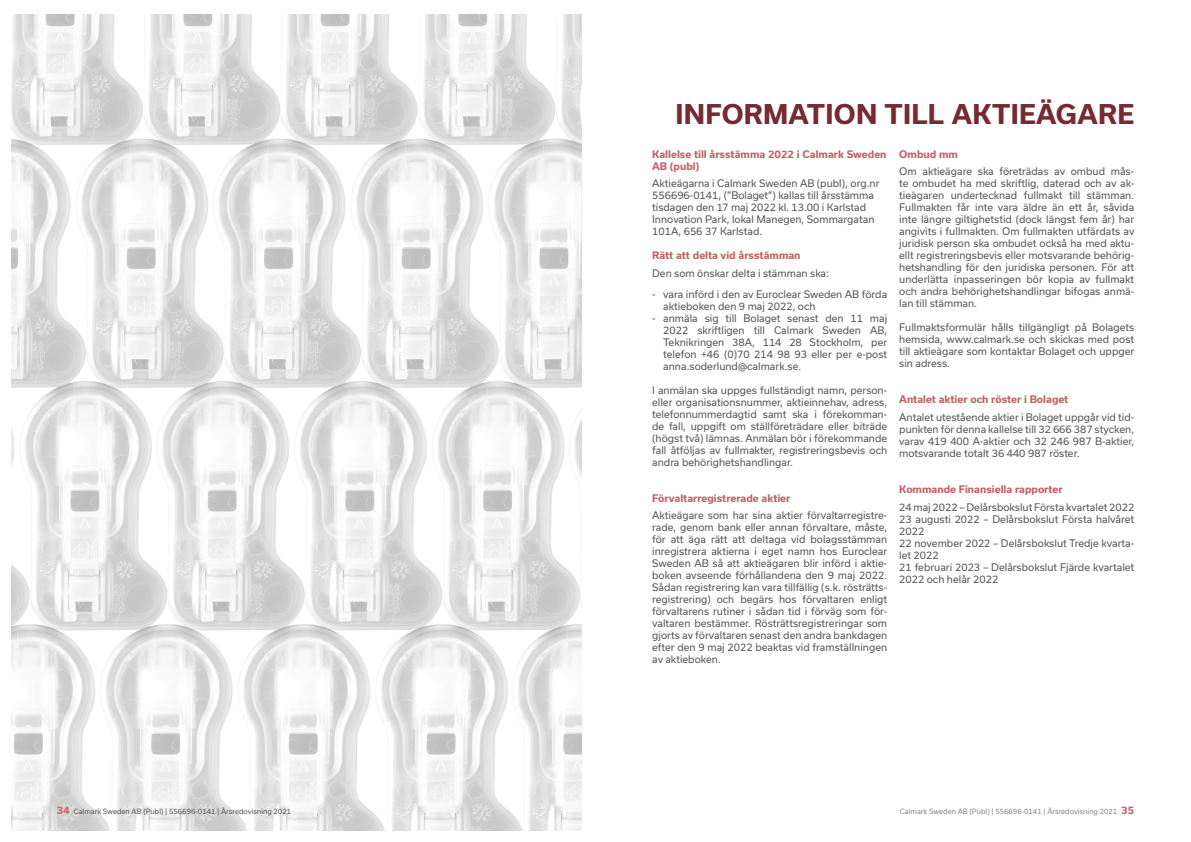
<style>
.page{position:relative;width:1191px;height:842px;background:#fff}
.page>*{position:absolute;margin:0;border:0;box-sizing:border-box;transform-origin:0 0}
.t1{font:700 26px "Usual";letter-spacing:.01em;color:#752b31}
.t2{font:10px/12px "Usual";color:#575756;text-align:justify}
.t3{font:700 10px/12px "Usual";color:#bf6165}
.t4{font:7px "Usual";color:#878787}
.t5{font:7px "Usual";color:#575756}
.s1{font-weight:700;font-size:10px;color:#c76569}
.s2{font-weight:700;font-size:10px;color:#bf6165}
</style>
<div class="page">
<img style="left:11px;top:14px;width:570px;height:817px">
<p class="t5" style="left:57px;top:807px;width:236px"><span class="s1">34</span> Calmark Sweden AB (Publ) | 556696-0141 | Årsredovisning 2021</p>
<h1 class="t1" style="left:675px;top:100px;width:460px">INFORMATION TILL AKTIEÄGARE</h1>
<p class="t3" style="left:652px;top:148px;width:236px">Kallelse till årsstämma 2022 i Calmark Sweden<br>AB (publ)</p>
<p class="t2" style="left:652px;top:178px;width:229px;text-align:left">Aktieägarna i Calmark Sweden AB (publ), org.nr 556696-0141, (”Bolaget”) kallas till årsstämma tisdagen den 17 maj 2022 kl. 13.00 i Karlstad Innovation Park, lokal Manegen, Sommargatan 101A, 656 37 Karlstad.</p>
<p class="t3" style="left:652px;top:250px;width:150px">Rätt att delta vid årsstämman</p>
<p class="t2" style="left:652px;top:267px;width:178px">Den som önskar delta i stämman ska:</p>
<p class="t2" style="left:663px;top:288px;width:225px;text-indent:-11px">- vara införd i den av Euroclear Sweden AB förda aktieboken den 9 maj 2022, och</p>
<p class="t2" style="left:663px;top:312px;width:225px;text-indent:-11px">- anmäla sig till Bolaget senast den 11 maj 2022 skriftligen till Calmark Sweden AB, Teknikringen 38A, 114 28 Stockholm, per telefon +46 (0)70 214 98 93 eller per e-post anna.soderlund@calmark.se.</p>
<p class="t2" style="left:652px;top:384px;width:236px">I anmälan ska uppges fullständigt namn, person&shy;eller organisationsnummer, aktieinnehav, adress, telefonnummerdagtid samt ska i förekomman&shy;de fall, uppgift om ställföreträdare eller biträde (högst två) lämnas. Anmälan bör i förekommande fall åtföljas av fullmakter, registreringsbevis och andra behörighetshandlingar.</p>
<p class="t3" style="left:652px;top:492px;width:140px">Förvaltarregistrerade aktier</p>
<p class="t2" style="left:652px;top:509px;width:236px">Aktieägare som har sina aktier förvaltarregistre&shy;rade, genom bank eller annan förvaltare, måste, för att äga rätt att deltaga vid bolagsstämman inregistrera aktierna i eget namn hos Euroclear Sweden AB så att aktieägaren blir införd i aktie&shy;boken avseende förhållandena den 9 maj 2022.<br>Sådan registrering kan vara tillfällig (s.k. rösträtts&shy;registrering) och begärs hos förvaltaren enligt förvaltarens rutiner i sådan tid i förväg som för&shy;valtaren bestämmer. Rösträttsregistreringar som gjorts av förvaltaren senast den andra bankdagen efter den 9 maj 2022 beaktas vid framställningen av aktieboken.</p>
<p class="t3" style="left:899px;top:148px;width:60px">Ombud mm</p>
<p class="t2" style="left:899px;top:166px;width:237px">Om aktieägare ska företrädas av ombud mås&shy;te ombudet ha med skriftlig, daterad och av ak&shy;tieägaren undertecknad fullmakt till stämman.<br>Fullmakten får inte vara äldre än ett år, såvida inte längre giltighetstid (dock längst fem år) har angivits i fullmakten. Om fullmakten utfärdats av juridisk person ska ombudet också ha med aktu&shy;ellt registreringsbevis eller motsvarande behörig&shy;hetshandling för den juridiska personen. För att underlätta inpasseringen bör kopia av fullmakt och andra behörighetshandlingar bifogas anmä&shy;lan till stämman.</p>
<p class="t2" style="left:899px;top:322px;width:236px">Fullmaktsformulär hålls tillgängligt på Bolagets hemsida, www.calmark.se och skickas med post till aktieägare som kontaktar Bolaget och uppger sin adress.</p>
<p class="t3" style="left:899px;top:394px;width:171px">Antalet aktier och röster i Bolaget</p>
<p class="t2" style="left:899px;top:411px;width:236px">Antalet utestående aktier i Bolaget uppgår vid tid&shy;punkten för denna kallelse till 32 666 387 stycken, varav 419 400 A-aktier och 32 246 987 B-aktier, motsvarande totalt 36 440 987 röster.</p>
<p class="t3" style="left:899px;top:483px;width:165px">Kommande Finansiella rapporter</p>
<p class="t2" style="left:899px;top:501px;width:236px;text-align:left">24 maj 2022 – Delårsbokslut Första kvartalet 2022<br>23 augusti 2022 – Delårsbokslut Första halvåret<br>2022<br>22 november 2022 – Delårsbokslut Tredje kvarta&shy;let 2022<br>21 februari 2023 – Delårsbokslut Fjärde kvartalet<br>2022 och helår 2022</p>
<p class="t4" style="left:900px;top:807px;width:236px">Calmark Sweden AB (Publ) | 556696-0141 | Årsredovisning 2021 <span class="s2">35</span></p>
</div>
